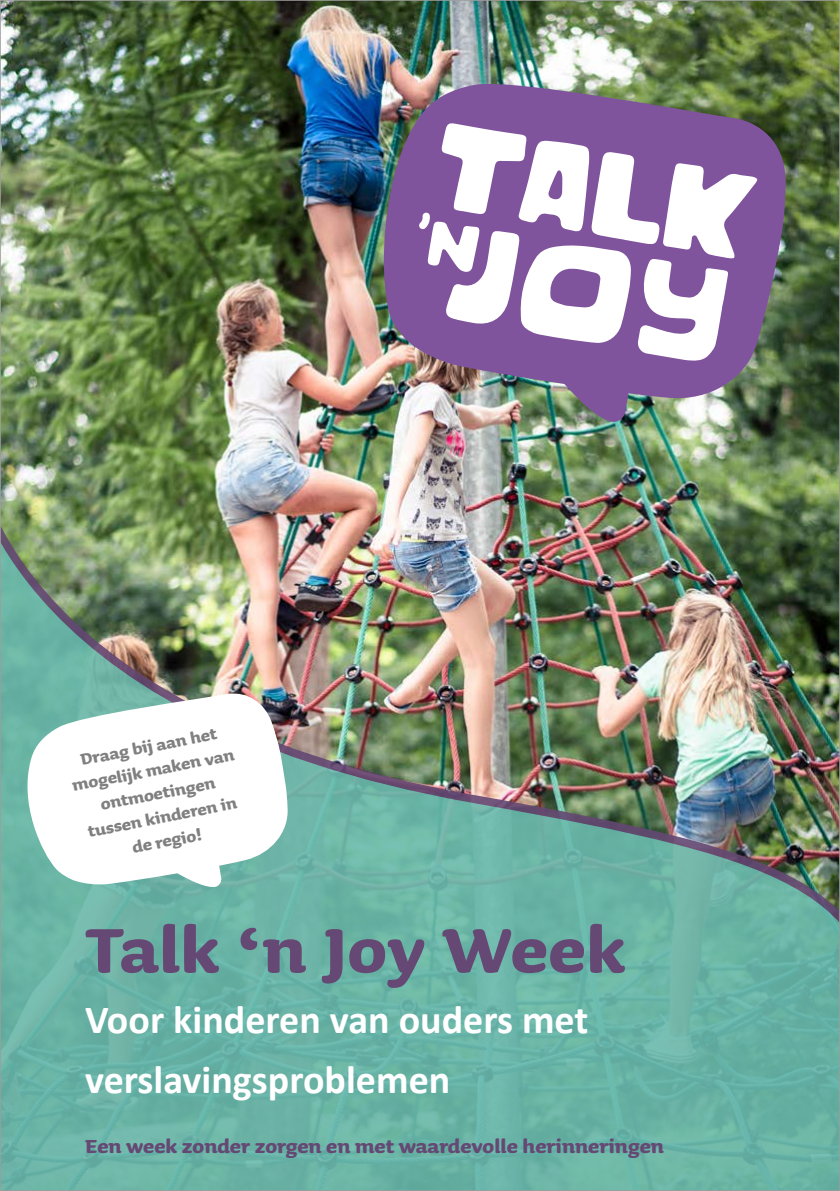
<style>
.page{position:relative;width:840px;height:1191px;background:#fff}
.page>*{position:absolute;margin:0;border:0;box-sizing:border-box;transform-origin:0 0}
.t1{font:700 80px "Sauna";letter-spacing:.005em;color:#654873}
.t2{font:700 40px/60px "Calibri";color:#fff}
.t3{font:700 24px "Sauna";color:#654873}
.t4{font:700 20px/24px "Sauna";color:#818080;text-align:center}
</style>
<div class="page">
<img style="left:2px;top:2px;width:835px;height:445px">
<img style="left:2px;top:447px;width:835px;height:742px">
<svg style="left:18px;top:690px;width:270px;height:198px"></svg>
<img style="left:378px;top:78px;width:407px;height:345px">
<svg style="left:419px;top:123px;width:338px;height:238px"></svg>
<p class="t4" style="left:66px;top:750px;width:166px;rotate:-11deg">Draag bij aan het mogelijk maken van ontmoetingen tussen kinderen in de regio!</p>
<h1 class="t1" style="left:85px;top:907px;width:541px">Talk ‘n Joy Week</h1>
<h2 class="t2" style="left:85px;top:989px;width:504px">Voor kinderen van ouders met verslavingsproblemen</h2>
<p class="t3" style="left:85px;top:1133px;width:580px">Een week zonder zorgen en met waardevolle herinneringen</p>
</div>
